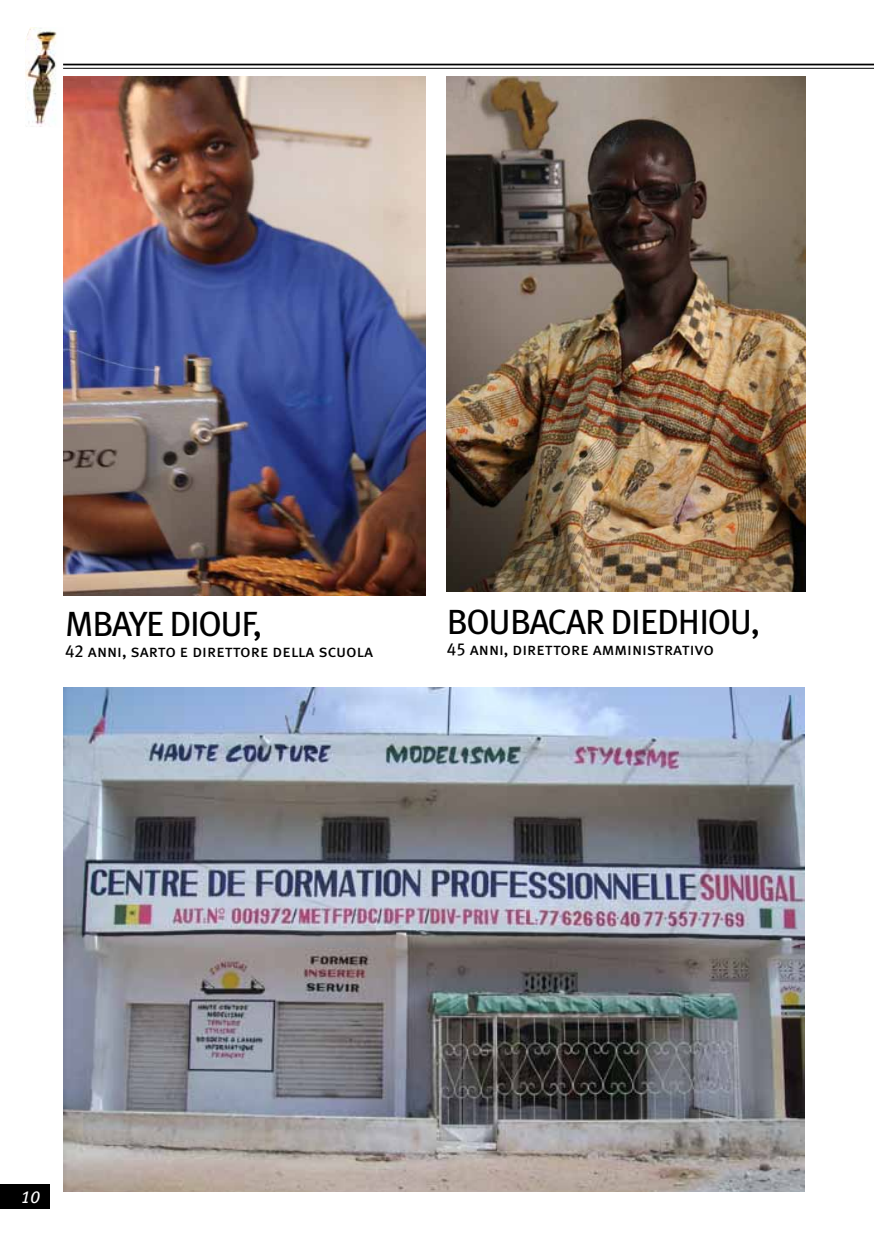
<style>
.page{position:relative;width:874px;height:1241px;background:#fff}
.page>*{position:absolute;margin:0;border:0;box-sizing:border-box;transform-origin:0 0}
.t1{font:35px "Meta Plus";letter-spacing:-.02em;color:#000}
.t2{font:17.5px "Meta Plus Book Caps";color:#000}
.t3{font:italic 17.5px "Meta Plus Book Caps";color:#fff}
</style>
<div class="page">
<div style="left:0;top:1183px;width:50px;height:25px;background:#000"></div>
<hr style="left:63px;top:64px;width:810px;height:1px;background:#000">
<hr style="left:63px;top:68px;width:810px;height:1px;background:#000">
<img style="left:25px;top:27px;width:32px;height:100px">
<img style="left:63px;top:77px;width:362px;height:518px">
<img style="left:446px;top:76px;width:358px;height:516px">
<img style="left:63px;top:687px;width:741px;height:504px">
<h1 class="t1" style="left:65px;top:603px;width:198px">MBAYE DIOUF,</h1>
<p class="t2" style="left:65px;top:640px;width:310px">42 anni, sarto e direttore della scuola</p>
<h1 class="t1" style="left:446px;top:602px;width:315px">BOUBACAR DIEDHIOU,</h1>
<p class="t2" style="left:446px;top:639px;width:268px">45 anni, direttore amministrativo</p>
<p class="t3" style="left:21px;top:1186px;width:20px">10</p>
</div>
